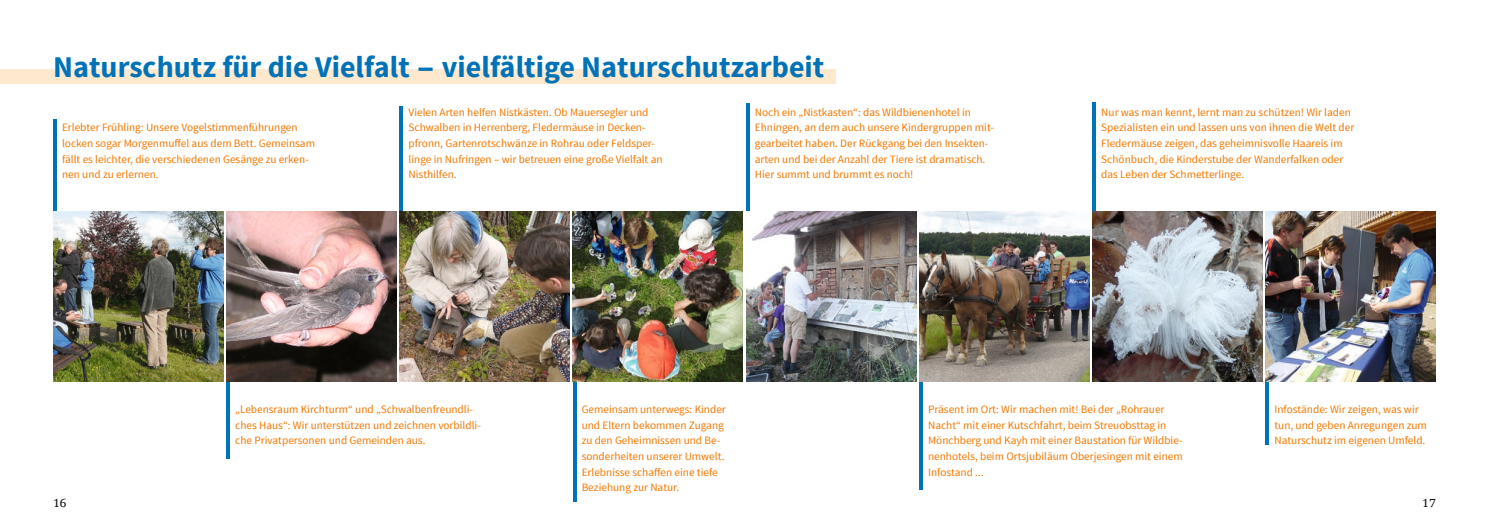
<style>
.page{position:relative;width:1489px;height:525px;background:#fff}
.page>*{position:absolute;margin:0;border:0;box-sizing:border-box;transform-origin:0 0}
.t1{font:700 30px "Source Sans Pro";color:#0072b8}
.t2{font:12.5px "Swift Com";color:#11110f}
.t3{font:11.25px/15.6px "Source Sans Pro";color:#f37800}
</style>
<div class="page">
<hr style="left:53px;top:119px;width:4px;height:134px;background:#0072b8">
<hr style="left:226px;top:325px;width:4px;height:133px;background:#0072b8">
<hr style="left:400px;top:106px;width:3px;height:134px;background:#0072b8">
<svg style="left:572px;top:381px;width:4px;height:120px"></svg>
<hr style="left:746px;top:103px;width:3px;height:134px;background:#0072b8">
<hr style="left:919px;top:355px;width:3px;height:134px;background:#0072b8">
<hr style="left:1092px;top:102px;width:3px;height:133px;background:#0072b8">
<hr style="left:1265px;top:310px;width:4px;height:134px;background:#0072b8">
<div style="left:0;top:69px;width:836px;height:15px;background:#ffe9ce"></div>
<img style="left:1265px;top:211px;width:170px;height:170px">
<img style="left:399px;top:211px;width:170px;height:170px">
<img style="left:226px;top:211px;width:170px;height:170px">
<img style="left:746px;top:211px;width:170px;height:170px">
<img style="left:53px;top:211px;width:170px;height:170px">
<img style="left:919px;top:211px;width:170px;height:170px">
<img style="left:1092px;top:211px;width:170px;height:170px">
<img style="left:572px;top:211px;width:171px;height:170px">
<h1 class="t1" style="left:53px;top:47px;width:772px">Naturschutz für die Vielfalt – vielfältige Naturschutzarbeit</h1>
<p class="t3" style="left:62px;top:120px;width:254px">Erlebter Frühling: Unsere Vogelstimmenführungen locken sogar Morgenmuffel aus dem Bett. Gemeinsam fällt es leichter, die verschiedenen Gesänge zu erken&shy;nen und zu erlernen.</p>
<p class="t3" style="left:408px;top:104px;width:255px">Vielen Arten helfen Nistkästen. Ob Mauersegler und Schwalben in Herrenberg, Fledermäuse in Decken&shy;pfronn, Gartenrotschwänze in Rohrau oder Feldsper&shy;linge in Nufringen – wir betreuen eine große Vielfalt an Nisthilfen.</p>
<p class="t3" style="left:754px;top:104px;width:241px">Noch ein „Nistkasten“: das Wildbienenhotel in Ehningen, an dem auch unsere Kindergruppen mit&shy;gearbeitet haben. Der Rückgang bei den Insekten&shy;arten und bei der Anzahl der Tiere ist dramatisch.<br>Hier summt und brummt es noch!</p>
<p class="t3" style="left:1101px;top:104px;width:254px">Nur was man kennt, lernt man zu schützen! Wir laden Spezialisten ein und lassen uns von ihnen die Welt der Fledermäuse zeigen, das geheimnisvolle Haareis im Schönbuch, die Kinderstube der Wanderfalken oder das Leben der Schmetterlinge.</p>
<p class="t3" style="left:235px;top:401px;width:247px">„Lebensraum Kirchturm“ und „Schwalbenfreundli&shy;ches Haus“: Wir unterstützen und zeichnen vorbildli&shy;che Privatpersonen und Gemeinden aus.</p>
<p class="t3" style="left:581px;top:401px;width:146px">Gemeinsam unterwegs: Kinder und Eltern bekommen Zugang zu den Geheimnissen und Be&shy;sonderheiten unserer Umwelt.<br>Erlebnisse schaffen eine tiefe<br>Beziehung zur Natur.</p>
<p class="t3" style="left:928px;top:401px;width:256px">Präsent im Ort: Wir machen mit! Bei der „Rohrauer Nacht“ mit einer Kutschfahrt, beim Streuobsttag in Mönchberg und Kayh mit einer Baustation für Wildbie&shy;nenhotels, beim Ortsjubiläum Oberjesingen mit einem Infostand ...</p>
<p class="t3" style="left:1274px;top:401px;width:154px">Infostände: Wir zeigen, was wir tun, und geben Anregungen zum<br>Naturschutz im eigenen Umfeld.</p>
<p class="t2" style="left:53px;top:495px;width:15px">16</p>
<p class="t2" style="left:1421px;top:495px;width:15px">17</p>
</div>
